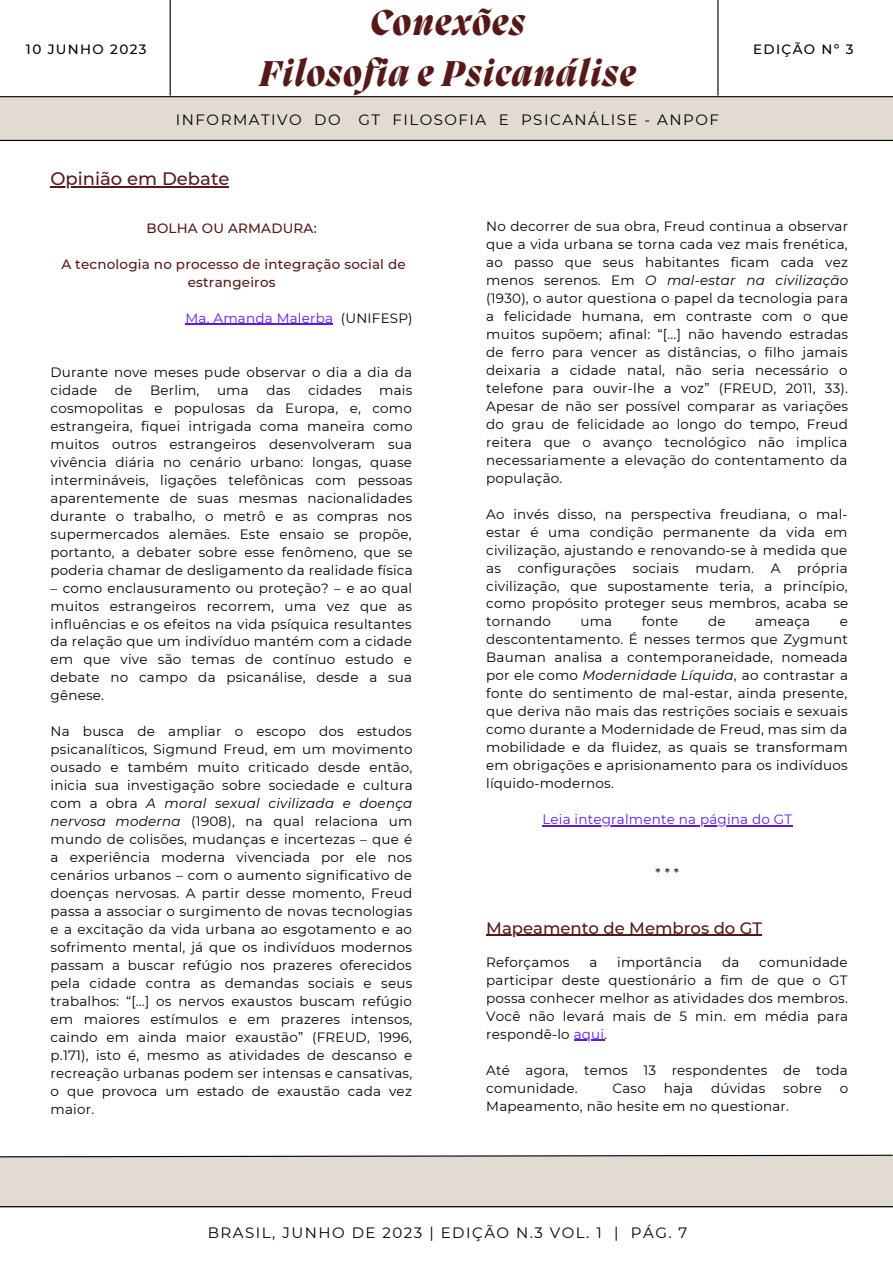
<style>
.page{position:relative;width:893px;height:1264px;background:#fff}
.page>*{position:absolute;margin:0;border:0;box-sizing:border-box;transform-origin:0 0}
.t1{font:italic 800 36.75px "Migra";letter-spacing:.04em;color:#571818}
.t2{font:500 18px "Montserrat";color:#571818}
.t3{font:500 16.5px "Montserrat";color:#571818}
.t4{font:15px "Montserrat";letter-spacing:.1em;color:#000}
.t5{font:13.5px/18px "Montserrat";letter-spacing:.015em;color:#000;text-align:justify}
.t6{font:500 13.5px/18px "Montserrat";letter-spacing:.015em;color:#571818;text-align:center}
.t7{font:13.5px "Montserrat";letter-spacing:.015em;color:#5e17eb}
.t8{font:500 13.5px "Montserrat";letter-spacing:.1em;color:#000}
.s1{color:#000}
.s2{font-style:italic}
.s3{color:#5e17eb}
</style>
<div class="page">
<div style="left:0;top:97px;width:892px;height:43px;background:#e1dbd3"></div>
<hr style="left:0;top:96px;width:892px;height:1px;background:#000">
<hr style="left:170px;top:0;width:1px;height:96px;background:#000">
<hr style="left:717px;top:0;width:1px;height:96px;background:#000">
<hr style="left:0;top:140px;width:892px;height:1px;background:#000">
<div style="left:0;top:1156px;width:892px;height:51px;background:#e1dbd3"></div>
<hr style="left:0;top:1206px;width:892px;height:1px;background:#000">
<svg style="left:0;top:1154px;width:892px;height:3px"></svg>
<svg style="left:185px;top:324px;width:28px;height:1px"></svg>
<hr style="left:213px;top:324px;width:120px;height:1px;background:#5e17eb">
<hr style="left:486px;top:934px;width:276px;height:1px;background:#571818">
<hr style="left:573px;top:1039px;width:31px;height:1px;background:#5e17eb">
<hr style="left:50px;top:186px;width:179px;height:1px;background:#571818">
<hr style="left:542px;top:825px;width:250px;height:1px;background:#5e17eb">
<p class="t8" style="left:26px;top:41px;width:122px">10 JUNHO 2023</p>
<p class="t1" style="left:370px;top:5px;width:156px">Conexões</p>
<p class="t1" style="left:259px;top:56px;width:377px">Filosofia e Psicanálise</p>
<p class="t4" style="left:176px;top:110px;width:544px">INFORMATIVO DO GT FILOSOFIA E PSICANÁLISE - ANPOF</p>
<p class="t2" style="left:50px;top:168px;width:180px">Opinião em Debate</p>
<p class="t8" style="left:753px;top:41px;width:102px">EDIÇÃO Nº 3</p>
<p class="t6" style="left:146px;top:219px;width:172px">BOLHA OU ARMADURA:</p>
<p class="t6" style="left:61px;top:255px;width:346px">A tecnologia no processo de integração social de estrangeiros</p>
<p class="t7" style="left:185px;top:309px;width:229px">Ma. Amanda Malerba <span class="s1">(UNIFESP)</span></p>
<p class="t5" style="left:51px;top:363px;width:363px">Durante nove meses pude observar o dia a dia da cidade</p>
<p class="t5" style="left:51px;top:381px;width:363px;text-indent:328px">mais cosmopolitas e populosas da Europa, e, como estrangeira, fiquei intrigada coma maneira como muitos outros estrangeiros desenvolveram sua vivência diária no cenário urbano: longas, quase intermináveis, ligações telefônicas com pessoas aparentemente de suas mesmas nacionalidades durante o trabalho, o metrô e as compras nos supermercados alemães. Este ensaio se propõe, portanto, a debater sobre esse fenômeno, que se poderia chamar de desligamento da realidade física</p>
<p class="t5" style="left:51px;top:578px;width:363px">– como enclausuramento ou proteção? – e ao qual muitos estrangeiros recorrem, uma vez que as influências e os efeitos na vida psíquica resultantes da relação que um indivíduo mantém com a cidade em que vive são temas de contínuo estudo e debate no campo da psicanálise, desde a sua gênese.</p>
<p class="t5" style="left:51px;top:722px;width:363px">Na busca de ampliar o escopo dos estudos psicanalíticos, Sigmund Freud, em um movimento ousado e também muito criticado desde então, inicia sua investigação sobre sociedade e cultura com a obra <span class="s2">A moral sexual civilizada e doença nervosa moderna</span> (1908), na qual relaciona um mundo de colisões, mudanças e incertezas – que é a experiência moderna vivenciada por ele nos cenários urbanos – com o aumento significativo de doenças nervosas. A partir desse momento, Freud passa a associar o surgimento de novas tecnologias e a excitação da vida urbana ao esgotamento e ao sofrimento mental, já que os indivíduos modernos passam a buscar refúgio nos prazeres oferecidos pela cidade contra as demandas sociais e seus trabalhos: “[...] os nervos exaustos buscam refúgio em maiores estímulos e em prazeres intensos, caindo em ainda maior exaustão” (FREUD, 1996, p.171), isto é, mesmo as atividades de descanso e recreação urbanas podem ser intensas e cansativas, o que provoca um estado de exaustão cada vez maior.</p>
<p class="t5" style="left:115px;top:381px;width:19px">de</p>
<p class="t5" style="left:150px;top:381px;width:51px">Berlim,</p>
<p class="t5" style="left:217px;top:381px;width:33px">uma</p>
<p class="t5" style="left:266px;top:381px;width:26px">das</p>
<p class="t5" style="left:308px;top:381px;width:55px">cidades</p>
<p class="t5" style="left:486px;top:217px;width:363px">No decorrer de sua obra, Freud continua a observar que a vida urbana se torna cada vez mais frenética, ao passo que seus habitantes ficam cada vez menos serenos. Em <span class="s2">O mal-estar na civilização </span>(1930), o autor questiona o papel da tecnologia para a felicidade humana, em contraste com o que muitos supõem; afinal: “[...] não havendo estradas de ferro para vencer as distâncias, o filho jamais deixaria a cidade natal, não seria necessário o telefone para ouvir-lhe a voz” (FREUD, 2011, 33).<br>Apesar de não ser possível comparar as variações do grau de felicidade ao longo do tempo, Freud reitera que o avanço tecnológico não implica necessariamente a elevação do contentamento da população.</p>
<p class="t5" style="left:486px;top:504px;width:363px">Ao invés disso, na perspectiva freudiana, o mal&shy;estar é uma condição permanente da vida em civilização, ajustando e renovando-se à medida que as configurações sociais mudam. A própria civilização, que supostamente teria, a princípio, como propósito proteger seus membros, acaba se tornando</p>
<p class="t5" style="left:580px;top:612px;width:33px">uma</p>
<p class="t5" style="left:641px;top:612px;width:38px">fonte</p>
<p class="t5" style="left:708px;top:612px;width:19px">de</p>
<p class="t5" style="left:755px;top:612px;width:56px">ameaça</p>
<p class="t5" style="left:486px;top:612px;width:363px;text-indent:353px">e descontentamento. É nesses termos que Zygmunt Bauman analisa a contemporaneidade, nomeada por ele como <span class="s2">Modernidade Líquida</span>, ao contrastar a fonte do sentimento de mal-estar, ainda presente, que deriva não mais das restrições sociais e sexuais como durante a Modernidade de Freud, mas sim da mobilidade e da fluidez, as quais se transformam em obrigações e aprisionamento para os indivíduos líquido-modernos.</p>
<p class="t7" style="left:542px;top:811px;width:251px">Leia integralmente na página do GT</p>
<p class="t5" style="left:655px;top:864px;width:25px">***</p>
<p class="t3" style="left:486px;top:917px;width:277px">Mapeamento de Membros do GT</p>
<p class="t5" style="left:486px;top:952px;width:85px">Reforçamos</p>
<p class="t5" style="left:589px;top:952px;width:9px">a</p>
<p class="t5" style="left:617px;top:952px;width:86px">importância</p>
<p class="t5" style="left:722px;top:952px;width:19px">da</p>
<p class="t5" style="left:486px;top:952px;width:363px;text-indent:273px">comunidade participar deste questionário a fim de que o GT possa conhecer melhor as atividades dos membros.<br>Você não levará mais de 5 min. em média para respondê-lo <span class="s3">aqui</span>.</p>
<p class="t5" style="left:486px;top:1060px;width:363px">Até agora, temos 13 respondentes de toda comunidade.</p>
<p class="t5" style="left:612px;top:1078px;width:35px">Caso</p>
<p class="t5" style="left:663px;top:1078px;width:31px">haja</p>
<p class="t5" style="left:711px;top:1078px;width:56px">dúvidas</p>
<p class="t5" style="left:783px;top:1078px;width:40px">sobre</p>
<p class="t5" style="left:839px;top:1078px;width:10px">o</p>
<p class="t5" style="left:486px;top:1096px;width:304px">Mapeamento, não hesite em no questionar.</p>
<p class="t4" style="left:208px;top:1223px;width:481px">BRASIL, JUNHO DE 2023 | EDIÇÃO N.3 VOL. 1 | PÁG. 7</p>
</div>
